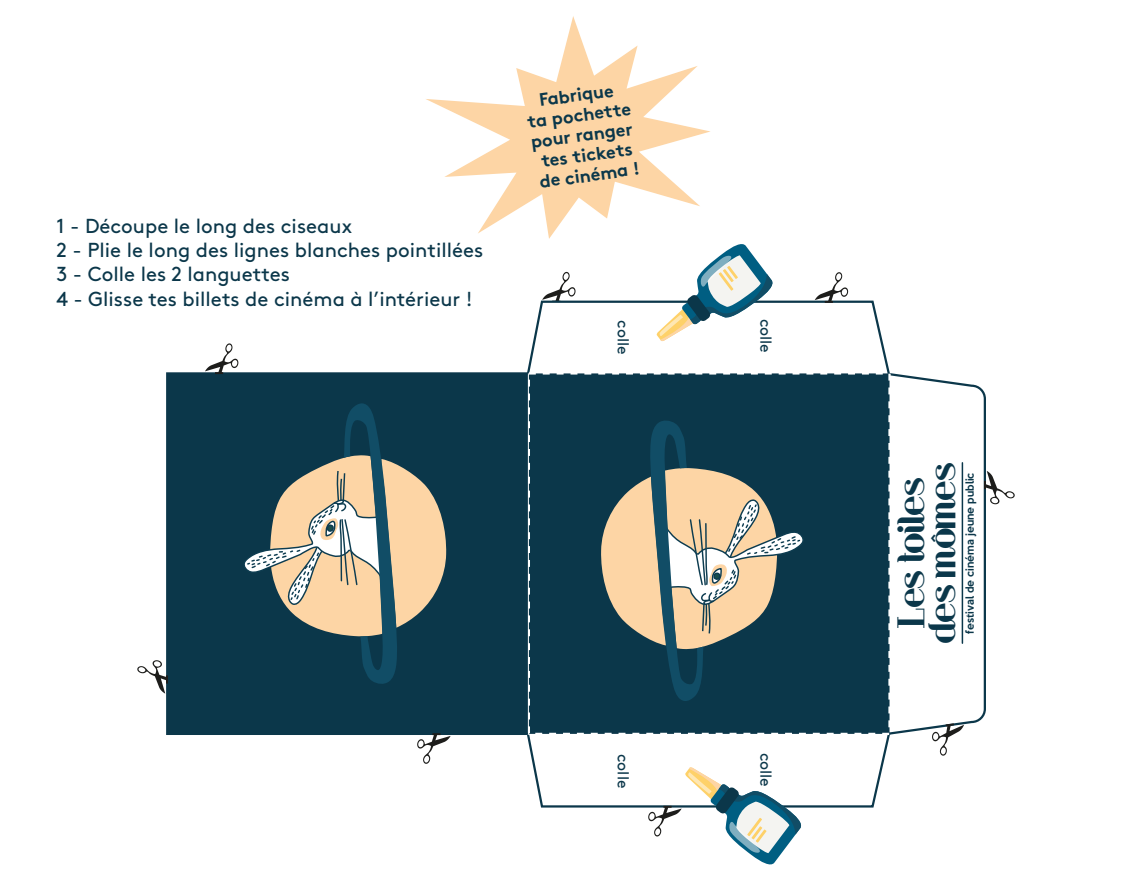
<style>
.page{position:relative;width:1136px;height:893px;background:#fff}
.page>*{position:absolute;margin:0;border:0;box-sizing:border-box;transform-origin:0 0}
.t1{font:35.77px/31.1px "Riot Squad";color:#0b374a;text-align:center}
.t2{font:20.25px/24.3px "Brown";color:#0b374a}
.t3{font:700 18px/20.2px "Brown";color:#0b374a;text-align:center}
.t4{font:15.75px "Brown";color:#0b374a}
.t5{font:500 9.9px "Keep Calm";color:#0b374a}
</style>
<div class="page">
<svg style="left:542px;top:272px;width:33px;height:27px"></svg>
<svg style="left:527px;top:299px;width:459px;height:509px"></svg>
<div style="left:527px;top:372px;width:363px;height:363px;background:#0b374a;border:2px dashed #fff"></div>
<div style="left:166px;top:372px;width:363px;height:363px;background:#0b374a;border:2px solid #0b374a"></div>
<svg style="left:814px;top:272px;width:34px;height:31px"></svg>
<svg style="left:205px;top:343px;width:33px;height:31px"></svg>
<svg style="left:137px;top:660px;width:31px;height:34px"></svg>
<svg style="left:417px;top:733px;width:33px;height:31px"></svg>
<svg style="left:931px;top:723px;width:32px;height:33px"></svg>
<svg style="left:983px;top:471px;width:31px;height:33px"></svg>
<svg style="left:648px;top:767px;width:155px;height:98px"></svg>
<svg style="left:656px;top:244px;width:119px;height:97px"></svg>
<svg style="left:601px;top:420px;width:202px;height:281px"></svg>
<svg style="left:244px;top:403px;width:202px;height:281px"></svg>
<hr style="left:961px;top:463px;width:2px;height:180px;background:#0b374a">
<svg style="left:426px;top:16px;width:284px;height:223px"></svg>
<p class="t2" style="left:57px;top:212px;width:428px">1 - Découpe le long des ciseaux<br>2 - Plie le long des lignes blanches pointillées 3 - Colle les 2 languettes<br>4 - Glisse tes billets de cinéma à l’intérieur !</p>
<p class="t3" style="left:523px;top:90px;width:106px;rotate:-8deg">Fabrique<br>ta pochette pour ranger tes tickets de cinéma !</p>
<p class="t4" style="left:635px;top:320px;width:36px;rotate:90deg">colle</p>
<p class="t4" style="left:777px;top:319px;width:36px;rotate:90deg">colle</p>
<p class="t4" style="left:635px;top:754px;width:36px;rotate:90deg">colle</p>
<p class="t4" style="left:777px;top:752px;width:36px;rotate:90deg">colle</p>
<h1 class="t1" style="left:895px;top:643px;width:183px;rotate:-90deg">Les toiles des mômes</h1>
<p class="t5" style="left:961px;top:633px;width:162px;rotate:-90deg">festival de cinéma jeune public</p>
</div>
